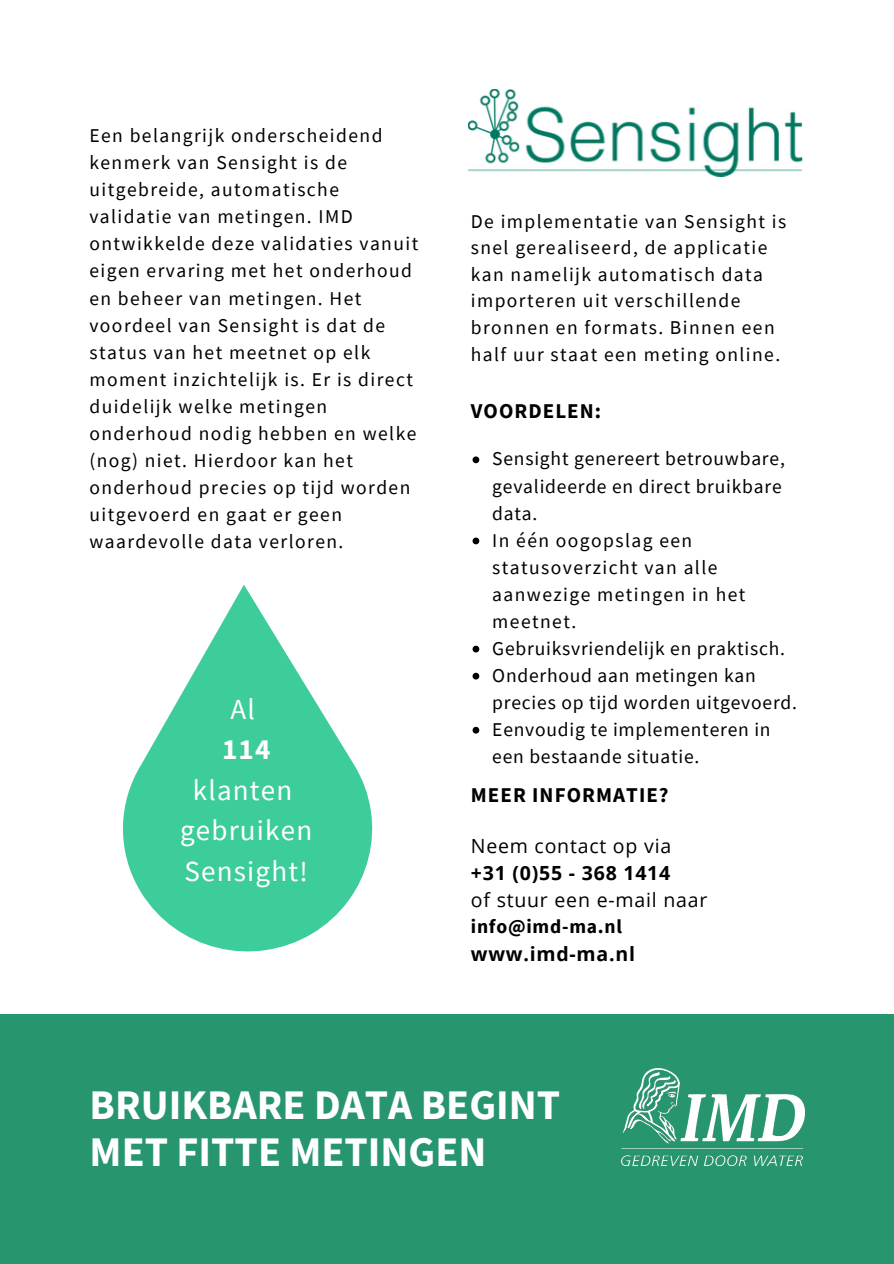
<style>
.page{position:relative;width:894px;height:1264px;background:#fff}
.page>*{position:absolute;margin:0;border:0;box-sizing:border-box;transform-origin:0 0}
.t1{font:700 42px/46.2px "Source Sans Pro";color:#fff}
.t2{font:29.1px/40.5px "Source Sans Pro";letter-spacing:.04em;color:#fff;text-align:center}
.t3{font:700 29.1px "Source Sans Pro";color:#fff}
.t4{font:700 21px "Source Sans Pro";letter-spacing:.05em;color:#000}
.t5{font:19.5px/27px "Source Sans Pro";letter-spacing:.075em;color:#000}
.t6{font:19.5px/27px "Source Sans Pro";letter-spacing:.04em;color:#000}
.t7{font:19.5px "Open Sans";letter-spacing:.04em;color:#000}
.t8{font:700 19.5px "Open Sans";letter-spacing:.04em;color:#000}
.t9{font:700 19.5px "Source Sans Pro";letter-spacing:.04em;color:#000}
</style>
<div class="page">
<svg style="left:123px;top:585px;width:250px;height:367px;fill:#3dcd9a"></svg>
<img style="left:468px;top:89px;width:334px;height:87px">
<div style="left:0;top:1013px;width:893px;height:250px;background:#27966f"></div>
<svg style="left:472px;top:456px;width:7px;height:7px"></svg>
<svg style="left:472px;top:537px;width:7px;height:7px"></svg>
<svg style="left:472px;top:645px;width:7px;height:7px"></svg>
<svg style="left:472px;top:672px;width:7px;height:7px"></svg>
<svg style="left:472px;top:726px;width:7px;height:7px"></svg>
<img style="left:621px;top:1068px;width:183px;height:96px">
<p class="t5" style="left:89px;top:122px;width:330px">Een belangrijk onderscheidend kenmerk van Sensight is de uitgebreide, automatische validatie van metingen. IMD ontwikkelde deze validaties vanuit eigen ervaring met het onderhoud en beheer van metingen. Het voordeel van Sensight is dat de status van het meetnet op elk moment inzichtelijk is. Er is direct duidelijk welke metingen onderhoud nodig hebben en welke (nog) niet. Hierdoor kan het onderhoud precies op tijd worden uitgevoerd en gaat er geen waardevolle data verloren.</p>
<h2 class="t2" style="left:230px;top:688px;width:26px">Al</h2>
<h2 class="t3" style="left:222px;top:730px;width:50px">114</h2>
<h2 class="t2" style="left:180px;top:769px;width:134px">klanten gebruiken<br>Sensight!</h2>
<p class="t5" style="left:470px;top:207px;width:317px;line-height:26.5px">De implementatie van Sensight is snel gerealiseerd, de applicatie kan namelijk automatisch data importeren uit verschillende bronnen en formats. Binnen een half uur staat een meting online.</p>
<p class="t4" style="left:470px;top:397px;width:132px">VOORDELEN:</p>
<p class="t6" style="left:492px;top:445px;width:306px">Sensight genereert betrouwbare, gevalideerde en direct bruikbare data.<br>In één oogopslag een statusoverzicht van alle aanwezige metingen in het meetnet.<br>Gebruiksvriendelijk en praktisch.<br>Onderhoud aan metingen kan precies op tijd worden uitgevoerd.<br>Eenvoudig te implementeren in een bestaande situatie.</p>
<p class="t4" style="left:470px;top:780px;width:199px">MEER INFORMATIE?</p>
<p class="t7" style="left:470px;top:832px;width:202px">Neem contact op via</p>
<p class="t8" style="left:470px;top:859px;width:201px">+31 (0)55 - 368 1414</p>
<p class="t7" style="left:470px;top:886px;width:238px">of stuur een e-mail naar</p>
<p class="t9" style="left:470px;top:913px;width:153px">info@imd-ma.nl</p>
<p class="t8" style="left:470px;top:940px;width:166px">www.imd-ma.nl</p>
<h1 class="t1" style="left:90px;top:1081px;width:472px">BRUIKBARE DATA BEGINT<br>MET FITTE METINGEN</h1>
</div>
